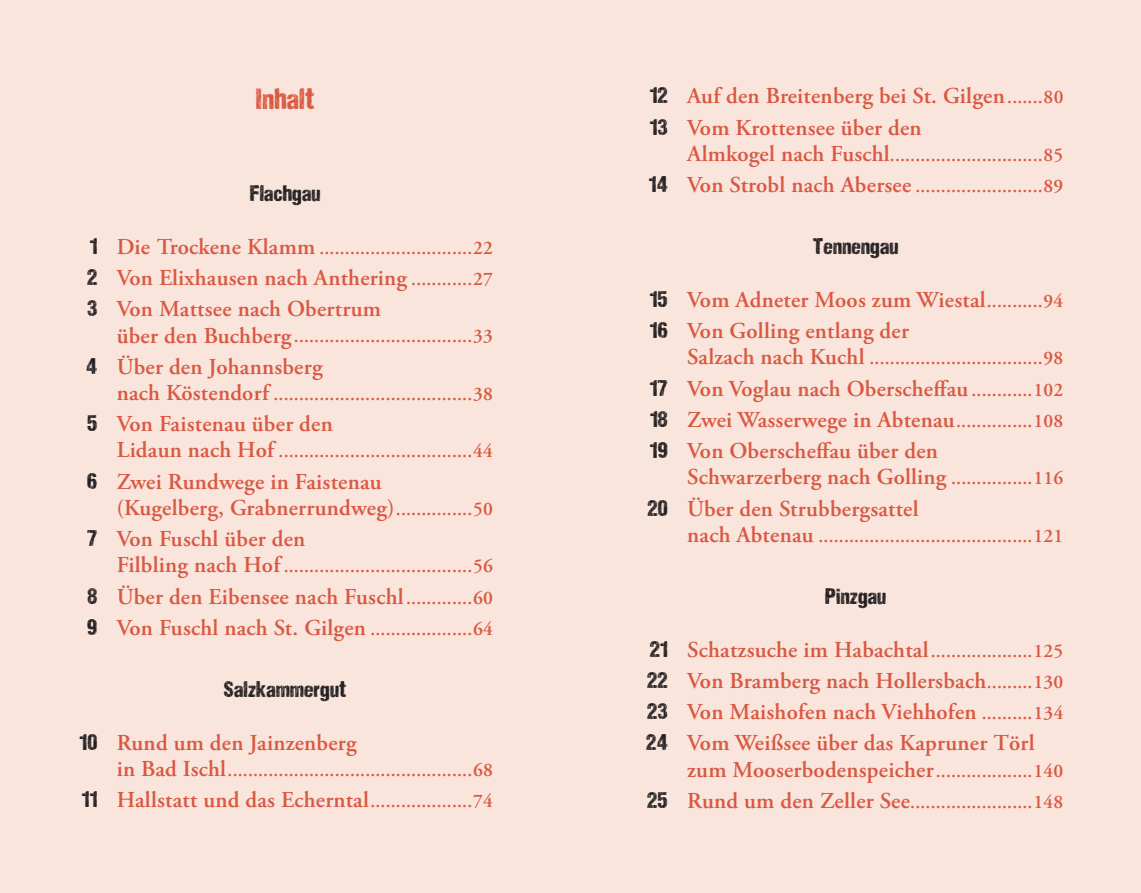
<style>
.page{position:relative;width:1141px;height:893px;background:#f9e5dc}
.page>*{position:absolute;margin:0;border:0;box-sizing:border-box;transform-origin:0 0}
.t1{font:900 29.75px "DCC Sharp Distress";letter-spacing:.01em;color:#d95842}
.t2{font:600 22.75px/31.2px "Adobe Garamond Pro";letter-spacing:.01em;color:#d95842}
.t3{font:900 22.75px "DCC Sharp Distress";letter-spacing:.01em;color:#231f20}
.t4{font:600 19.25px/31.2px "Adobe Garamond Pro";letter-spacing:.01em;color:#d95842;text-align:right}
.s1{font-family:"DCC Sharp Distress";font-weight:900;font-size:22.75px;color:#231f20}
.s2{font-size:22.75px}
.s3{font-family:"DCC Sharp Distress";font-weight:900;color:#231f20}
.s4{font-size:19.25px}
</style>
<div class="page">
<p class="t1" style="left:256px;top:82px;width:60px">Inhalt</p>
<p class="t3" style="left:250px;top:181px;width:72px">Flachgau</p>
<p class="t4" style="left:90px;top:232px;width:405px"><span class="s1">1</span> <span class="s2">Die Trockene Klamm</span> ..............................22</p>
<p class="t2" style="left:87px;top:262px;width:407px"><span class="s3">2</span> Von Elixhausen nach Anthering <span class="s4">............27<br></span><span class="s3">3</span> Von Mattsee nach Obertrum</p>
<p class="t4" style="left:117px;top:321px;width:378px"><span class="s2">über den Buchberg</span>...................................33</p>
<p class="t2" style="left:86px;top:351px;width:238px"><span class="s3">4</span> Über den Johannsberg</p>
<p class="t4" style="left:117px;top:378px;width:378px"><span class="s2">nach Köstendorf</span> .......................................38</p>
<p class="t2" style="left:87px;top:409px;width:247px"><span class="s3">5</span> Von Faistenau über den</p>
<p class="t4" style="left:117px;top:436px;width:378px"><span class="s2">Lidaun nach Hof</span> ......................................44</p>
<p class="t2" style="left:117px;top:469px;width:378px;line-height:26.2px;text-indent:-29px"><span class="s3">6</span> Zwei Rundwege in Faistenau (Kugelberg, Grabnerrundweg)<span class="s4">...............50</span></p>
<p class="t2" style="left:87px;top:524px;width:220px"><span class="s3">7</span> Von Fuschl über den</p>
<p class="t4" style="left:117px;top:551px;width:378px"><span class="s2">Filbling nach Hof</span> .....................................56</p>
<p class="t2" style="left:87px;top:581px;width:407px"><span class="s3">8</span> Über den Eibensee nach Fuschl<span class="s4">.............60<br></span><span class="s3">9</span> Von Fuschl nach St. Gilgen <span class="s4">....................64</span></p>
<p class="t3" style="left:224px;top:677px;width:124px">Salzkammergut</p>
<p class="t2" style="left:80px;top:727px;width:279px"><span class="s3">10</span> Rund um den Jainzenberg</p>
<p class="t4" style="left:117px;top:754px;width:378px"><span class="s2">in Bad Ischl</span>................................................68</p>
<p class="t2" style="left:82px;top:785px;width:413px"><span class="s3">11</span> Hallstatt und das Echerntal<span class="s4">....................74</span></p>
<p class="t2" style="left:650px;top:81px;width:415px"><span class="s3">12</span> Auf den Breitenberg bei St. Gilgen<span class="s4">.......80<br></span><span class="s3">13</span> Vom Krottensee über den</p>
<p class="t4" style="left:649px;top:139px;width:416px"><span class="s2">Almkogel nach Fuschl</span>..............................85<br><span class="s1">14</span> <span class="s2">Von Strobl nach Abersee</span> .........................89</p>
<p class="t3" style="left:813px;top:234px;width:87px">Tennengau</p>
<p class="t2" style="left:650px;top:284px;width:415px"><span class="s3">15</span> Vom Adneter Moos zum Wiestal<span class="s4">...........94<br></span><span class="s3">16</span> Von Golling entlang der</p>
<p class="t4" style="left:687px;top:343px;width:378px"><span class="s2">Salzach nach Kuchl</span> ..................................98</p>
<p class="t2" style="left:650px;top:373px;width:415px;text-align:justify"><span class="s3">17</span> Von Voglau nach Oberscheffau <span class="s4">............102<br></span><span class="s3">18</span> Zwei Wasserwege in Abtenau<span class="s4">...............108<br></span><span class="s3">19</span> Von Oberscheffau über den</p>
<p class="t2" style="left:647px;top:462px;width:417px;text-indent:40px">Schwarzerberg nach Golling <span class="s4">................116<br></span><span class="s3">20</span> Über den Strubbergsattel</p>
<p class="t4" style="left:687px;top:520px;width:378px"><span class="s2">nach Abtenau</span> ..........................................121</p>
<p class="t3" style="left:825px;top:583px;width:63px">Pinzgau</p>
<p class="t4" style="left:650px;top:635px;width:415px"><span class="s1">21</span> <span class="s2">Schatzsuche im Habachtal</span>....................125</p>
<p class="t2" style="left:646px;top:665px;width:419px;text-align:justify"><span class="s3">22</span> Von Bramberg nach Hollersbach<span class="s4">.........130<br></span><span class="s3">23</span> Von Maishofen nach Viehhofen <span class="s4">..........134<br></span><span class="s3">24</span> Vom Weißsee über das Kapruner Törl</p>
<p class="t2" style="left:687px;top:754px;width:378px">zum Mooserbodenspeicher<span class="s4">...................140</span></p>
<p class="t4" style="left:647px;top:786px;width:418px"><span class="s1">25</span> <span class="s2">Rund um den Zeller See</span>........................148</p>
</div>
